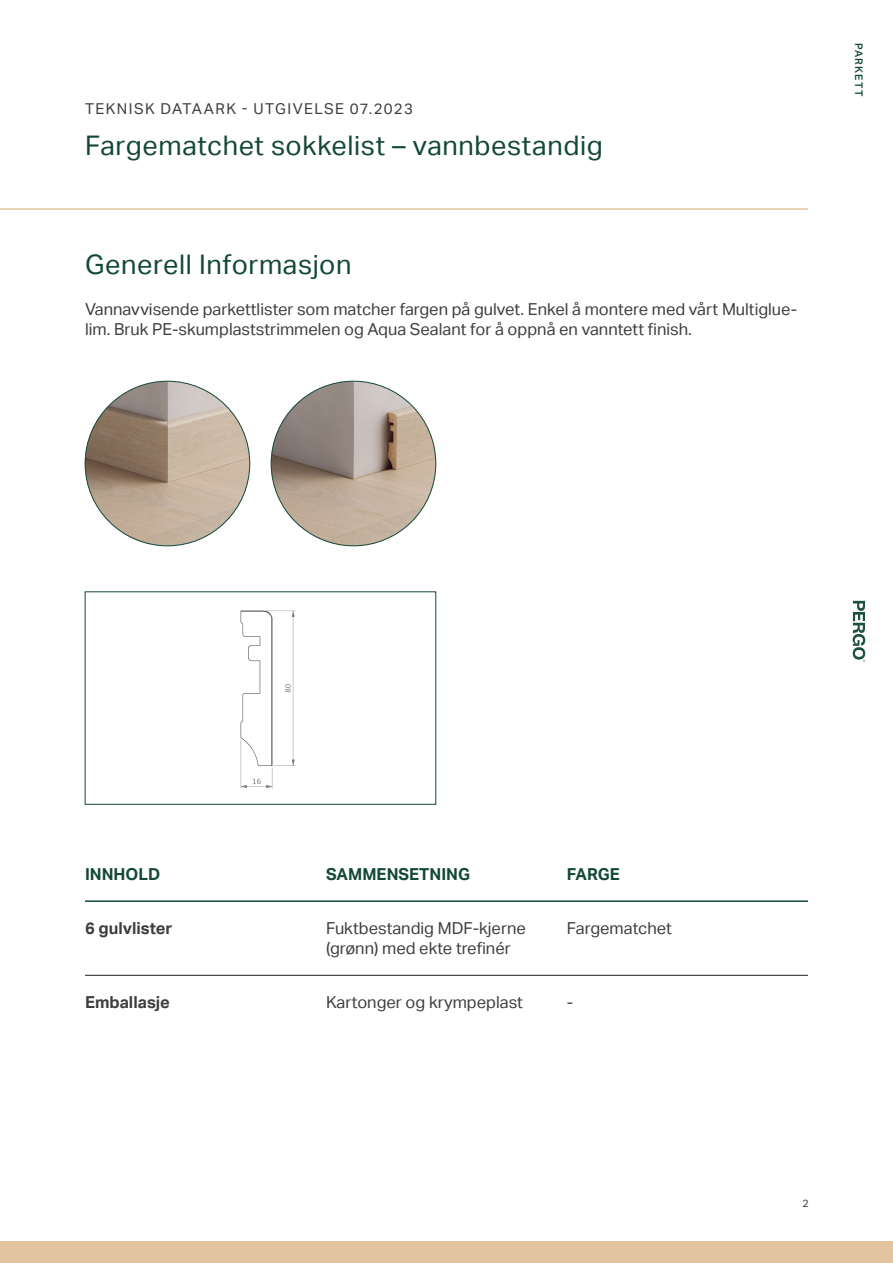
<style>
.page{position:relative;width:893px;height:1263px;background:#fff}
.page>*{position:absolute;margin:0;border:0;box-sizing:border-box;transform-origin:0 0}
.Product{font:27px "Aktiv Grotesk";letter-spacing:.02em;color:#134838}
.BodyText{font:16.5px/19.8px "Aktiv Grotesk";color:#3e3e3f}
.Row-Header{font:700 16.5px "Aktiv Grotesk";color:#134838}
.BodyText-2{font:700 16.5px "Aktiv Grotesk";color:#3e3e3f}
.TDS{font:15px "Aktiv Grotesk";letter-spacing:.095em;color:#3e3e3f}
.Range{font:500 10.5px "Aktiv Grotesk";letter-spacing:.115em;color:#134838}
.t1{font:10.5px "Aktiv Grotesk";color:#3e3e3f}
</style>
<div class="page">
<div style="left:0;top:1242px;width:893px;height:21px;background:#e1c4a0"></div>
<hr style="left:0;top:208px;width:808px;height:2px;background:#e1c4a0">
<svg style="left:853px;top:601px;width:12px;height:61px"></svg>
<img style="left:85px;top:381px;width:165px;height:165px;border-radius:82px">
<img style="left:271px;top:381px;width:165px;height:165px;border-radius:82px">
<img style="left:240px;top:610px;width:56px;height:179px">
<hr style="left:326px;top:975px;width:241px;height:1px;background:#231f20">
<hr style="left:567px;top:975px;width:241px;height:1px;background:#231f20">
<hr style="left:326px;top:900px;width:241px;height:2px;background:#134838">
<hr style="left:567px;top:900px;width:241px;height:2px;background:#134838">
<hr style="left:85px;top:900px;width:241px;height:2px;background:#134838">
<hr style="left:85px;top:975px;width:241px;height:1px;background:#231f20">
<p class="TDS" style="left:85px;top:100px;width:329px">TEKNISK DATAARK - UTGIVELSE 07.2023</p>
<p class="Product" style="left:85px;top:130px;width:519px">Fargematchet sokkelist – vannbestandig</p>
<p class="Product" style="left:85px;top:249px;width:268px">Generell Informasjon</p>
<p class="BodyText" style="left:85px;top:300px;width:714px">Vannavvisende parkettlister som matcher fargen på gulvet. Enkel å montere med vårt Multiglue&shy;lim. Bruk PE-skumplaststrimmelen og Aqua Sealant for å oppnå en vanntett finish.</p>
<p class="Range" style="left:865px;top:43px;width:55px;rotate:90deg">PARKETT</p>
<p class="Row-Header" style="left:85px;top:864px;width:77px">INNHOLD</p>
<p class="Row-Header" style="left:326px;top:864px;width:146px">SAMMENSETNING</p>
<p class="Row-Header" style="left:567px;top:864px;width:54px">FARGE</p>
<p class="BodyText-2" style="left:85px;top:919px;width:89px">6 gulvlister</p>
<p class="BodyText" style="left:326px;top:919px;width:201px">Fuktbestandig MDF-kjerne (grønn) med ekte trefinér</p>
<p class="BodyText" style="left:567px;top:919px;width:106px">Fargematchet</p>
<p class="BodyText-2" style="left:85px;top:993px;width:86px">Emballasje</p>
<p class="BodyText" style="left:326px;top:993px;width:198px">Kartonger og krympeplast</p>
<p class="BodyText" style="left:567px;top:993px;width:8px">-</p>
<p class="t1" style="left:802px;top:1197px;width:8px">2</p>
</div>
